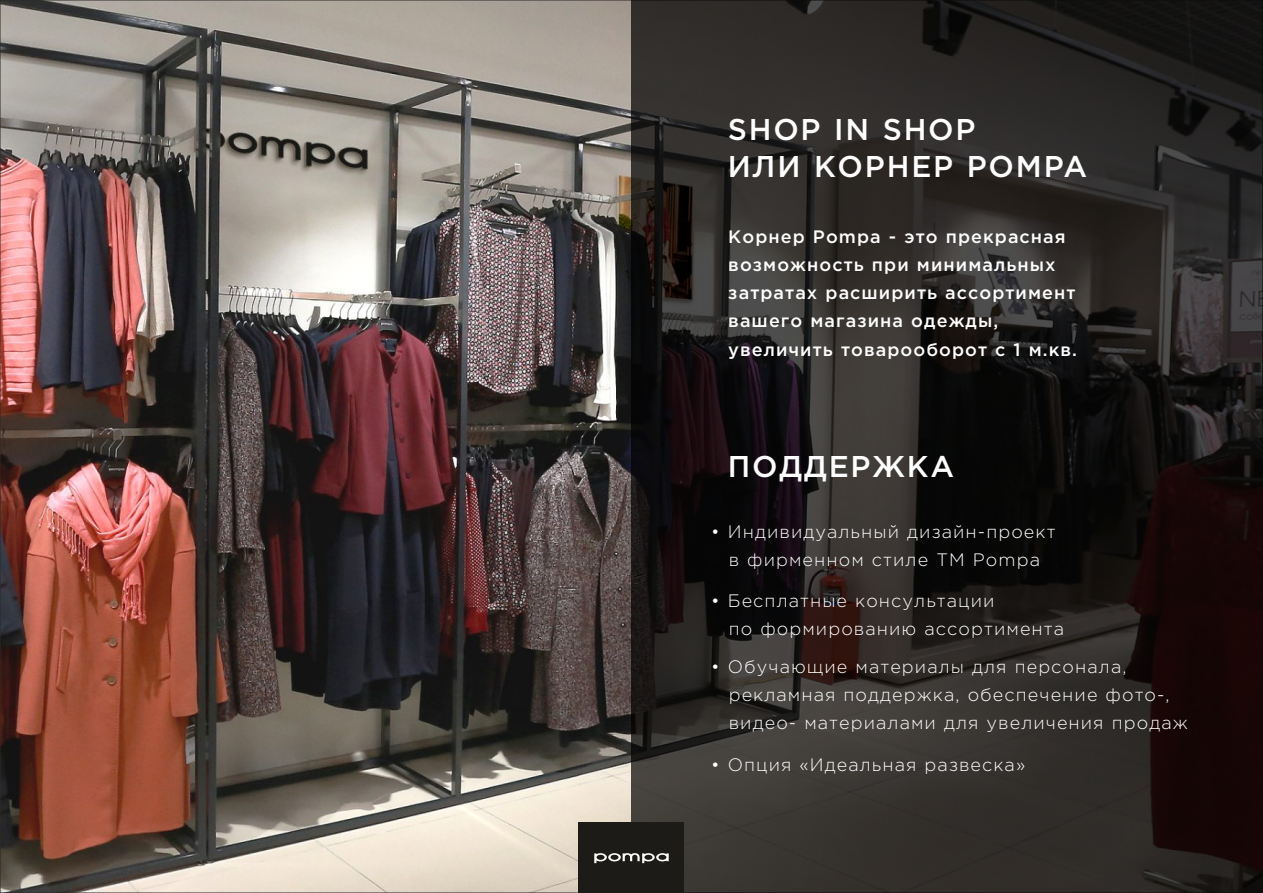
<style>
.page{position:relative;width:1263px;height:893px;background:#fff}
.page>*{position:absolute;margin:0;border:0;box-sizing:border-box;transform-origin:0 0}
.t1{font:500 30px/37px "Gotham Pro";letter-spacing:.06em;color:#fefefe}
.t2{font:300 18px/27.6px "Gotham Pro";letter-spacing:.06em;color:#fefefe}
.t3{font:500 18px/28.2px "Gotham Pro";letter-spacing:.06em;color:#fefefe}
</style>
<div class="page">
<img style="left:0;top:0;width:1263px;height:893px">
<h1 class="t1" style="left:728px;top:113px;width:361px">SHOP IN SHOP<br>ИЛИ КОРНЕР POMPA</h1>
<p class="t3" style="left:728px;top:223px;width:350px">Корнер Pompa - это прекрасная возможность при минимальных затратах расширить ассортимент вашего магазина одежды, увеличить товарооборот с 1 м.кв.</p>
<h1 class="t1" style="left:728px;top:450px;width:228px">ПОДДЕРЖКА</h1>
<p class="t2" style="left:711px;top:519px;width:346px;text-align:center">• Индивидуальный дизайн-проект в фирменном стиле ТМ Pompa</p>
<p class="t2" style="left:729px;top:588px;width:337px;text-indent:-17px">• Бесплатные консультации<br>по формированию ассортимента</p>
<p class="t2" style="left:729px;top:654px;width:461px;text-indent:-17px">• Обучающие материалы для персонала, рекламная поддержка, обеспечение фото-, видео- материалами для увеличения продаж</p>
<p class="t2" style="left:711px;top:752px;width:316px">• Опция «Идеальная развеска»</p>
</div>
